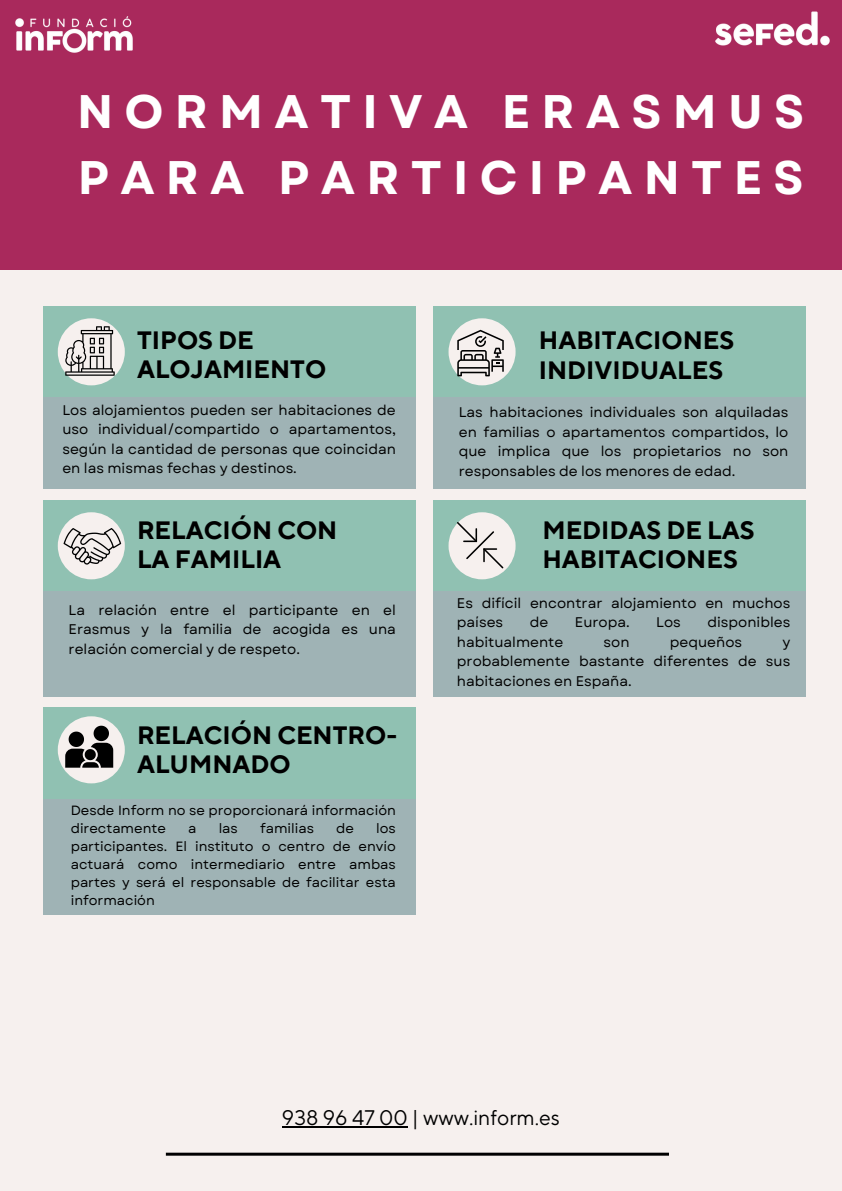
<style>
.page{position:relative;width:842px;height:1191px;background:#fff}
.page>*{position:absolute;margin:0;border:0;box-sizing:border-box;transform-origin:0 0}
.t1{font:700 47px/65.2px "Garet";letter-spacing:.24em;color:#fff}
.t2{font:700 25px/29.2px "TT Norms Pro";color:#000}
.t3{font:21px "TT Norms Pro";color:#000}
.t4{font:14px/19.5px "Garet";color:#000;text-align:justify}
.t5{font:13.4px/18px "Garet";color:#000}
</style>
<div class="page">
<div style="left:0;top:0;width:842px;height:1190px;background:#f6f0ee"></div>
<div style="left:0;top:0;width:842px;height:270px;background:#a9295c"></div>
<div style="left:43px;top:306px;width:372px;height:91px;background:#90c1b2"></div>
<div style="left:43px;top:500px;width:372px;height:91px;background:#90c1b2"></div>
<div style="left:434px;top:306px;width:372px;height:91px;background:#90c1b2"></div>
<div style="left:434px;top:500px;width:372px;height:91px;background:#90c1b2"></div>
<div style="left:43px;top:397px;width:372px;height:91px;background:#9fb3b5"></div>
<div style="left:43px;top:591px;width:372px;height:105px;background:#9fb3b5"></div>
<div style="left:434px;top:397px;width:372px;height:91px;background:#9fb3b5"></div>
<div style="left:434px;top:591px;width:372px;height:105px;background:#9fb3b5"></div>
<div style="left:58px;top:318px;width:67px;height:67px;background:#f6f0ee;border-radius:50%"></div>
<div style="left:58px;top:512px;width:67px;height:67px;background:#f6f0ee;border-radius:50%"></div>
<div style="left:448px;top:318px;width:68px;height:67px;background:#f6f0ee;border-radius:50%"></div>
<div style="left:448px;top:512px;width:68px;height:67px;background:#f6f0ee;border-radius:50%"></div>
<div style="left:43px;top:707px;width:372px;height:91px;background:#90c1b2"></div>
<div style="left:43px;top:798px;width:372px;height:116px;background:#9fb3b5"></div>
<div style="left:58px;top:716px;width:67px;height:67px;background:#f6f0ee;border-radius:50%"></div>
<hr style="left:166px;top:1152px;width:503px;height:3px;background:#000">
<img style="left:715px;top:11px;width:115px;height:35px">
<img style="left:15px;top:16px;width:118px;height:37px">
<svg style="left:65px;top:326px;width:50px;height:50px"></svg>
<svg style="left:457px;top:330px;width:47px;height:46px"></svg>
<svg style="left:63px;top:528px;width:58px;height:36px"></svg>
<svg style="left:457px;top:522px;width:46px;height:46px"></svg>
<svg style="left:65px;top:725px;width:48px;height:42px"></svg>
<hr style="left:282px;top:1126px;width:126px;height:1px;background:#000">
<h1 class="t1" style="left:77px;top:79px;width:729px">NORMATIVA ERASMUS<br>PARA PARTICIPANTES</h1>
<p class="t2" style="left:137px;top:326px;width:191px">TIPOS DE<br>ALOJAMIENTO</p>
<p class="t2" style="left:539px;top:327px;width:197px">HABITACIONES<br>INDIVIDUALES</p>
<h2 class="t4" style="left:62px;top:400px;width:335px">Los alojamientos pueden ser habitaciones de uso individual/compartido o apartamentos, según la cantidad de personas que coincidan en las mismas fechas y destinos.</h2>
<p class="t4" style="left:459px;top:403px;width:331px">Las habitaciones individuales son alquiladas en familias o apartamentos compartidos, lo que implica que los propietarios no son responsables de los menores de edad.</p>
<p class="t2" style="left:137px;top:516px;width:202px">RELACIÓN CON<br>LA FAMILIA</p>
<h2 class="t2" style="left:542px;top:516px;width:214px">MEDIDAS DE LAS<br>HABITACIONES</h2>
<p class="t4" style="left:69px;top:600px;width:329px">La relación entre el participante en el Erasmus y la familia de acogida es una relación comercial y de respeto.</p>
<p class="t2" style="left:137px;top:721px;width:262px">RELACIÓN CENTRO-<br>ALUMNADO</p>
<p class="t5" style="left:71px;top:801px;width:327px">Desde Inform no se proporcionará información directamente</p>
<p class="t5" style="left:188px;top:819px;width:10px">a</p>
<p class="t5" style="left:219px;top:819px;width:21px">las</p>
<p class="t5" style="left:260px;top:819px;width:55px">familias</p>
<p class="t5" style="left:336px;top:819px;width:19px">de</p>
<p class="t5" style="left:71px;top:819px;width:327px;text-align:justify;text-indent:305px">los participantes. El instituto o centro de envío actuará como intermediario entre ambas partes y será el responsable de facilitar esta información</p>
<h2 class="t4" style="left:457px;top:593px;width:335px">Es difícil encontrar alojamiento en muchos países</h2>
<h2 class="t4" style="left:530px;top:612px;width:20px">de</h2>
<h2 class="t4" style="left:575px;top:612px;width:56px">Europa.</h2>
<h2 class="t4" style="left:656px;top:612px;width:26px">Los</h2>
<h2 class="t4" style="left:707px;top:612px;width:84px">disponibles</h2>
<h2 class="t4" style="left:457px;top:632px;width:108px">habitualmente</h2>
<h2 class="t4" style="left:604px;top:632px;width:27px">son</h2>
<h2 class="t4" style="left:670px;top:632px;width:74px">pequeños</h2>
<h2 class="t4" style="left:457px;top:632px;width:335px;text-indent:325px">y probablemente bastante diferentes de sus habitaciones en España.</h2>
<h2 class="t3" style="left:282px;top:1104px;width:279px">938 96 47 00 | www.inform.es</h2>
</div>
